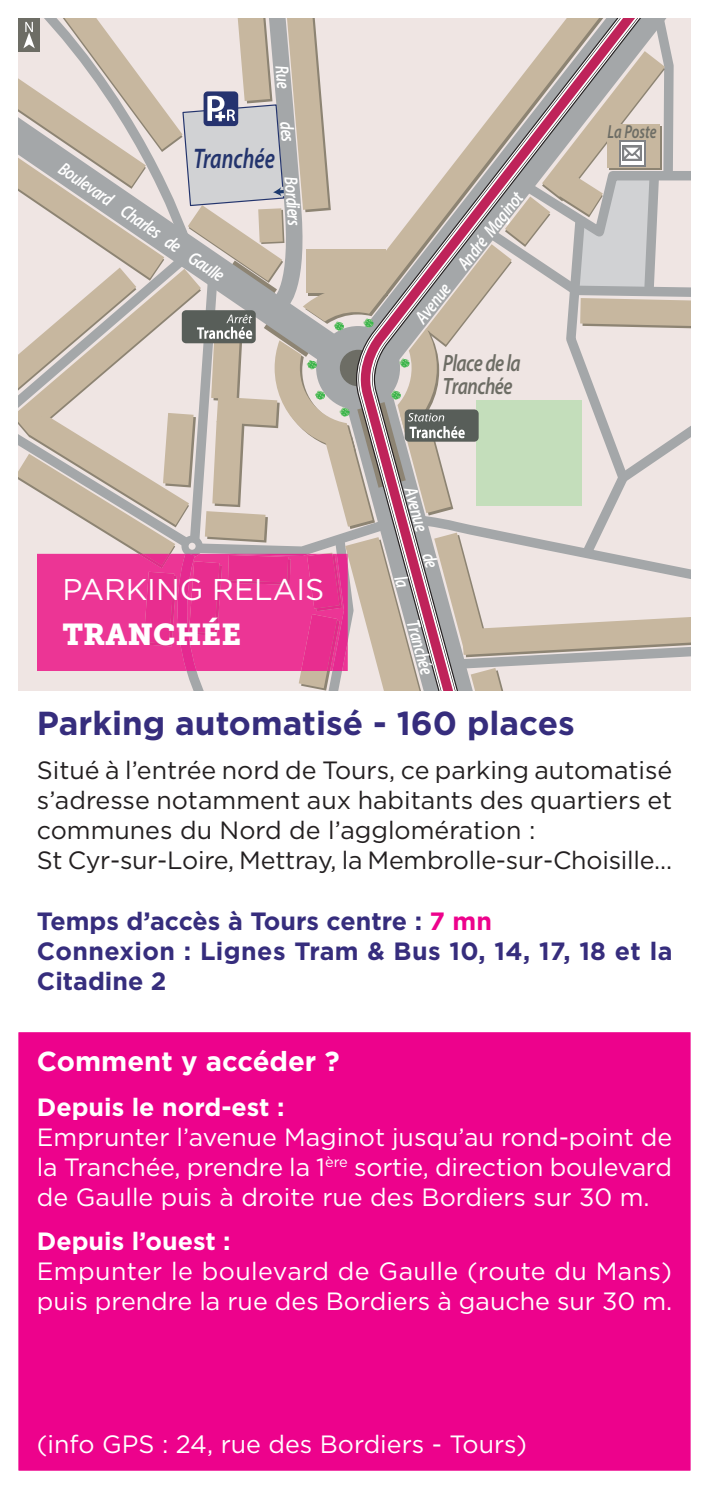
<style>
.page{position:relative;width:709px;height:1489px;background:#fff}
.page>*{position:absolute;margin:0;border:0;box-sizing:border-box;transform-origin:0 0}
.t1{font:700 33.25px "Gotham";color:#362d7d}
.t2{font:30px "Gotham";color:#fff}
.t3{font:30px "Museo Slab 900";color:#fff}
.t4{font:italic 600 28.5px "Myriad Pro";color:#23346d;scale:.75 1}
.t5{font:700 27.5px "Gotham";color:#fff}
.t6{font:25px/30px "Gotham";color:#fff;text-align:justify}
.t7{font:25px/30px "Gotham";color:#231f20}
.t8{font:700 25px/30px "Gotham";color:#362d7d}
.t9{font:700 25px "Gotham";color:#fff}
.t10{font:italic 600 23.75px/23.8px "Myriad Pro";letter-spacing:-.03em;color:#6d6d65;scale:.8 1}
.t11{font:italic 600 19px "Myriad Pro";color:#fff;scale:.8 1}
.t12{font:italic 600 19px "Myriad Pro";color:#6d6d65;scale:.75 1}
.s1{color:#ed028c}
</style>
<div class="page">
<div style="left:18px;top:1032px;width:673px;height:439px;background:#ed028c"></div>
<svg style="left:18px;top:18px;width:672px;height:672px;background:#d1bebc"></svg>
<p class="t4" style="left:193px;top:140px;width:110px">Tranchée</p>
<p class="t11" style="left:67px;top:157px;width:246px;rotate:34deg">Boulevard Charles de Gaulle</p>
<p class="t11" style="left:303px;top:176px;width:50px;rotate:86deg">Bordie</p>
<p class="t2" style="left:62px;top:570px;width:263px">PARKING RELAIS</p>
<p class="t3" style="left:62px;top:617px;width:180px">TRANCHÉE</p>
<p class="t11" style="left:410px;top:313px;width:204px;rotate:-52deg">Avenue André Maginot</p>
<p class="t10" style="left:443px;top:350px;width:99px">Place de la<br>Tranchée</p>
<p class="t11" style="left:422px;top:484px;width:105px;rotate:75deg">Avenue de</p>
<p class="t11" style="left:424px;top:617px;width:71px;rotate:75deg">Tranchée</p>
<p class="t12" style="left:607px;top:119px;width:67px">La Poste</p>
<h1 class="t1" style="left:37px;top:701px;width:539px">Parking automatisé - 160 places</h1>
<p class="t7" style="left:37px;top:754px;width:637px">Situé à l’entrée nord de Tours, ce parking automatisé s’adresse notamment aux habitants des quartiers et communes du Nord de l’agglomération :<br>St Cyr-sur-Loire, Mettray, la Membrolle-sur-Choisille…</p>
<p class="t8" style="left:37px;top:905px;width:637px">Temps d’accès à Tours centre : <span class="s1">7 mn<br></span>Connexion : Lignes Tram &amp; Bus 10, 14, 17, 18 et la<br>Citadine 2</p>
<p class="t5" style="left:37px;top:1043px;width:304px">Comment y accéder ?</p>
<p class="t9" style="left:37px;top:1090px;width:249px">Depuis le nord-est :</p>
<p class="t6" style="left:37px;top:1121px;width:637px">Emprunter l’avenue Maginot jusqu’au rond-point de la Tranchée, prendre la 1<sup>ère</sup> sortie, direction boulevard de Gaulle puis à droite rue des Bordiers sur 30 m.</p>
<p class="t9" style="left:37px;top:1224px;width:195px">Depuis l’ouest :</p>
<p class="t6" style="left:37px;top:1255px;width:637px">Empunter le boulevard de Gaulle (route du Mans) puis prendre la rue des Bordiers à gauche sur 30 m.</p>
<p class="t6" style="left:37px;top:1428px;width:492px">(info GPS : 24, rue des Bordiers - Tours)</p>
</div>
